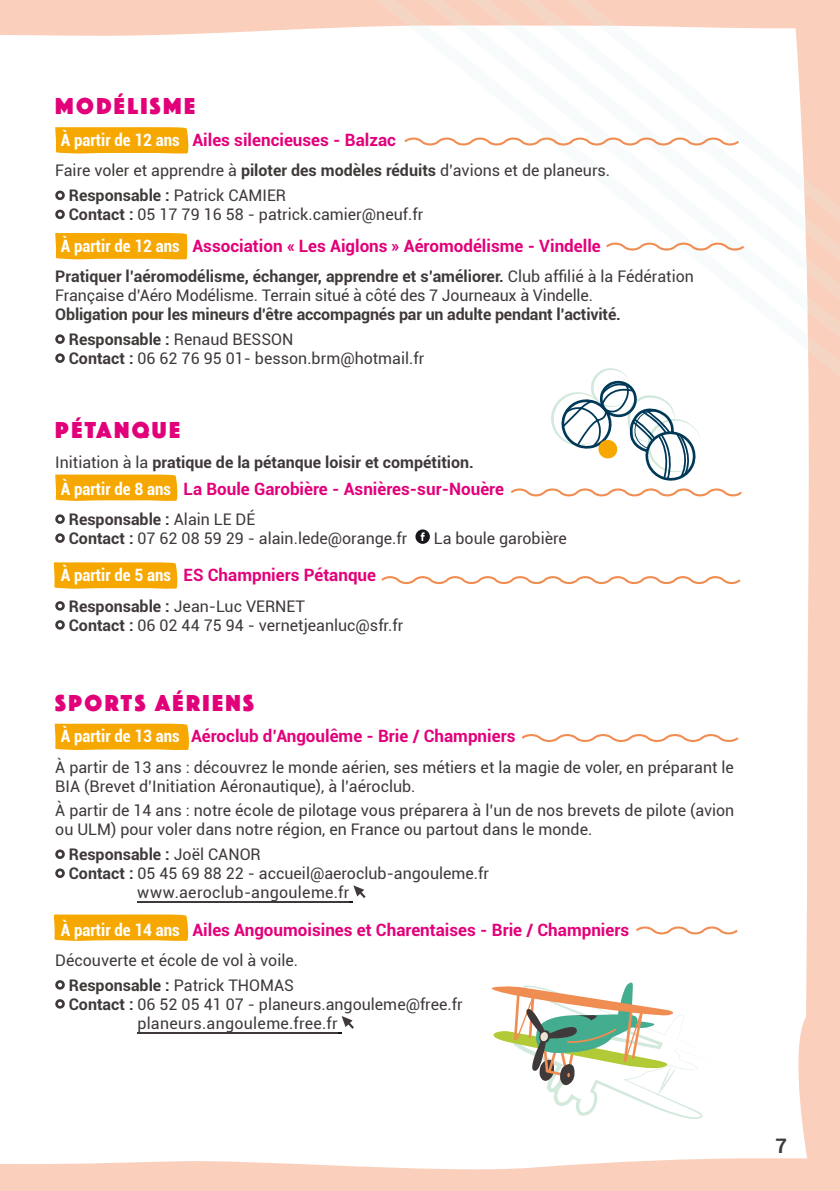
<style>
.page{position:relative;width:840px;height:1191px;background:#fff}
.page>*{position:absolute;margin:0;border:0;box-sizing:border-box;transform-origin:0 0}
.t1{font:24px "Phosphate Solid";letter-spacing:.1em;color:#e2007a}
.t2{font:700 20px "Roboto";color:#3f3a39}
.t3{font:700 17px "Roboto";color:#e2007a}
.t4{font:16px/19px "Roboto";color:#3f3a39}
.t5{font:700 16px/24.6px "Roboto";letter-spacing:-.01em;color:#3f3a39}
.t6{font:16px "Roboto";letter-spacing:.02em;color:#3f3a39}
.s1{font-stretch:condensed;color:#fff}
.s2{font-weight:700}
.s3{font-weight:400}
</style>
<div class="page">
<div style="left:0;top:0;width:839px;height:1191px;background:#fad0bd"></div>
<div style="left:0;top:26px;width:809px;height:1144px;background:#fff"></div>
<div style="left:377px;top:25px;width:432px;height:352px;background:#fff"></div>
<div style="left:407px;top:193px;width:400px;height:158px;background:#fff"></div>
<div style="left:423px;top:25px;width:386px;height:313px;background:#fff"></div>
<div style="left:455px;top:193px;width:352px;height:119px;background:#fff"></div>
<div style="left:471px;top:25px;width:338px;height:274px;background:#fff"></div>
<div style="left:502px;top:193px;width:304px;height:79px;background:#fff"></div>
<div style="left:518px;top:25px;width:291px;height:236px;background:#fff"></div>
<div style="left:550px;top:193px;width:255px;height:40px;background:#fff"></div>
<svg style="left:566px;top:25px;width:243px;height:197px;fill:#fff"></svg>
<svg style="left:486px;top:980px;width:235px;height:139px"></svg>
<svg style="left:550px;top:368px;width:151px;height:113px"></svg>
<svg style="left:55px;top:474px;width:124px;height:27px"></svg>
<svg style="left:54px;top:562px;width:125px;height:27px"></svg>
<svg style="left:55px;top:127px;width:135px;height:27px"></svg>
<div style="left:55px;top:233px;width:132px;height:26px;background:#f6a800"></div>
<svg style="left:605px;top:243px;width:138px;height:7px"></svg>
<svg style="left:510px;top:488px;width:231px;height:8px"></svg>
<svg style="left:381px;top:576px;width:359px;height:8px"></svg>
<div style="left:404px;top:26px;width:399px;height:167px;background:#fff"></div>
<svg style="left:55px;top:723px;width:135px;height:27px"></svg>
<svg style="left:521px;top:734px;width:217px;height:8px"></svg>
<svg style="left:54px;top:914px;width:136px;height:27px"></svg>
<svg style="left:635px;top:926px;width:102px;height:8px"></svg>
<hr style="left:137px;top:901px;width:212px;height:1px;background:#3f3a39">
<hr style="left:137px;top:1032px;width:200px;height:1px;background:#3f3a39">
<svg style="left:55px;top:191px;width:10px;height:9px"></svg>
<svg style="left:55px;top:210px;width:10px;height:9px"></svg>
<svg style="left:55px;top:334px;width:10px;height:10px"></svg>
<svg style="left:55px;top:353px;width:10px;height:10px"></svg>
<svg style="left:55px;top:514px;width:10px;height:10px"></svg>
<svg style="left:55px;top:533px;width:10px;height:10px"></svg>
<svg style="left:415px;top:529px;width:14px;height:15px"></svg>
<svg style="left:55px;top:601px;width:10px;height:9px"></svg>
<svg style="left:55px;top:620px;width:10px;height:9px"></svg>
<svg style="left:55px;top:849px;width:10px;height:10px"></svg>
<svg style="left:55px;top:868px;width:10px;height:10px"></svg>
<svg style="left:349px;top:885px;width:16px;height:17px"></svg>
<svg style="left:55px;top:980px;width:10px;height:9px"></svg>
<svg style="left:55px;top:999px;width:10px;height:9px"></svg>
<svg style="left:337px;top:1016px;width:17px;height:17px"></svg>
<h1 class="t1" style="left:55px;top:89px;width:141px">MODÉLISME</h1>
<p class="t3" style="left:61px;top:128px;width:336px"><span class="s1">À partir de 12 ans</span> Ailes silencieuses - Balzac</p>
<p class="t4" style="left:69px;top:158px;width:542px;line-height:24.6px;text-indent:-14px">Faire voler et apprendre à <span class="s2">piloter des modèles réduits</span> d’avions et de planeurs.<br><span class="s2">Responsable :</span> Patrick CAMIER</p>
<p class="t4" style="left:69px;top:204px;width:356px"><span class="s2">Contact :</span> 05 17 79 16 58 - patrick.camier@neuf.fr</p>
<p class="t3" style="left:61px;top:234px;width:541px"><span class="s1">À partir de 12 ans</span> Association « Les Aiglons » Aéromodélisme - Vindelle</p>
<p class="t4" style="left:55px;top:266px;width:639px"><span class="s2">Pratiquer l’aéromodélisme, échanger, apprendre et s’améliorer.</span> Club affilié à la Fédération<br>Française d’Aéro Modélisme. Terrain situé à côté des 7 Journeaux à Vindelle.</p>
<p class="t5" style="left:69px;top:301px;width:553px;text-indent:-14px">Obligation pour les mineurs d’être accompagnés par un adulte pendant l’activité.<br>Responsable : <span class="s3">Renaud BESSON</span></p>
<p class="t4" style="left:69px;top:348px;width:357px"><span class="s2">Contact :</span> 06 62 76 95 01- besson.brm@hotmail.fr</p>
<h1 class="t1" style="left:55px;top:413px;width:126px">PÉTANQUE</h1>
<p class="t5" style="left:55px;top:450px;width:420px"><span class="s3">Initiation à la</span> pratique de la pétanque loisir et compétition.</p>
<p class="t3" style="left:61px;top:476px;width:444px"><span class="s1">À partir de 8 ans</span> La Boule Garobière - Asnières-sur-Nouère</p>
<p class="t4" style="left:69px;top:509px;width:340px"><span class="s2">Responsable :</span> Alain LE DÉ<br><span class="s2">Contact :</span> 07 62 08 59 29 - alain.lede@orange.fr</p>
<p class="t4" style="left:433px;top:528px;width:134px">La boule garobière</p>
<p class="t3" style="left:61px;top:563px;width:316px"><span class="s1">À partir de 5 ans</span> ES Champniers Pétanque</p>
<p class="t4" style="left:69px;top:596px;width:336px"><span class="s2">Responsable :</span> Jean-Luc VERNET<br><span class="s2">Contact :</span> 06 02 44 75 94 - vernetjeanluc@sfr.fr</p>
<h1 class="t1" style="left:55px;top:685px;width:200px">SPORTS AÉRIENS</h1>
<p class="t3" style="left:61px;top:724px;width:456px"><span class="s1">À partir de 13 ans</span> Aéroclub d’Angoulême - Brie / Champniers</p>
<p class="t4" style="left:55px;top:757px;width:679px">À partir de 13 ans : découvrez le monde aérien, ses métiers et la magie de voler, en préparant le<br>BIA (Brevet d’Initiation Aéronautique), à l’aéroclub.</p>
<p class="t4" style="left:55px;top:800px;width:680px">À partir de 14 ans : notre école de pilotage vous préparera à l’un de nos brevets de pilote (avion ou ULM) pour voler dans notre région, en France ou partout dans le monde.</p>
<p class="t5" style="left:69px;top:841px;width:193px">Responsable : <span class="s3">Joël CANOR</span></p>
<p class="t4" style="left:69px;top:863px;width:421px"><span class="s2">Contact :</span> 05 45 69 88 22 - accueil@aeroclub-angouleme.fr</p>
<p class="t6" style="left:137px;top:881px;width:213px">www.aeroclub-angouleme.fr</p>
<p class="t3" style="left:61px;top:917px;width:569px"><span class="s1">À partir de 14 ans</span> Ailes Angoumoisines et Charentaises - Brie / Champniers</p>
<p class="t4" style="left:55px;top:947px;width:244px;line-height:24.6px;text-align:center">Découverte et école de vol à voile.<br><span class="s2">Responsable :</span> Patrick THOMAS</p>
<p class="t4" style="left:137px;top:993px;width:326px;text-indent:-68px"><span class="s2">Contact :</span> 06 52 05 41 07 - planeurs.angouleme@free.fr planeurs.angouleme.free.fr</p>
<p class="t2" style="left:775px;top:1132px;width:13px">7</p>
</div>
